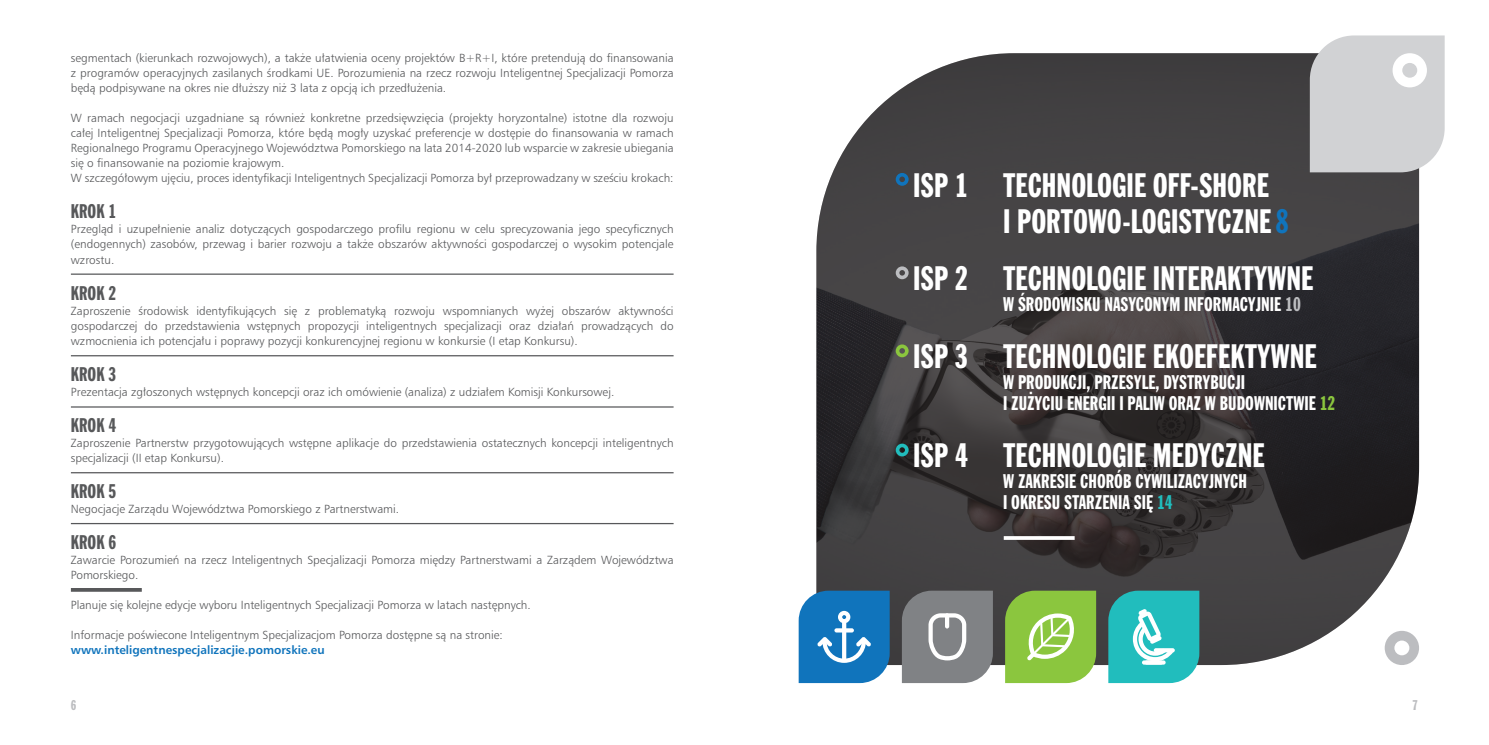
<style>
.page{position:relative;width:1489px;height:745px;background:#fff}
.page>*{position:absolute;margin:0;border:0;box-sizing:border-box;transform-origin:0 0}
.t1{font:30px "Frank Goth X Cn PL";color:#fff}
.t2{font:17.5px "Frank Goth X Cn PL";color:#fff}
.t3{font:17.5px "Frank Goth X Cn PL";color:#57585a}
.t4{font:12.5px "Frank Goth X Cn PL";color:#bcbdc0}
.t5{font:11.25px/15px "Humnst 777 Lt PL";color:#57585a;text-align:justify}
.s1{font-family:"Humnst 777 PL";font-weight:700;color:#1074bc}
.s2{color:#1074bc}
.s3{color:#bcbdc0}
.s4{color:#8bc63e}
.s5{color:#21bdbd}
</style>
<div class="page">
<img style="left:816px;top:53px;width:602px;height:611px">
<svg style="left:1384px;top:630px;width:34px;height:34px"></svg>
<svg style="left:895px;top:173px;width:13px;height:13px"></svg>
<svg style="left:895px;top:266px;width:13px;height:13px"></svg>
<svg style="left:895px;top:344px;width:13px;height:13px"></svg>
<svg style="left:895px;top:443px;width:13px;height:13px"></svg>
<svg style="left:1309px;top:35px;width:135px;height:137px;background:#d3d4d6"></svg>
<svg style="left:798px;top:590px;width:91px;height:92px;background:#2e85c3"></svg>
<svg style="left:834px;top:628px;width:19px;height:4px"></svg>
<svg style="left:901px;top:590px;width:91px;height:92px;background:#88898c"></svg>
<div style="left:944px;top:613px;width:5px;height:15px;background:#fff;border-radius:2px"></div>
<svg style="left:1005px;top:590px;width:91px;height:92px;background:#96c854"></svg>
<svg style="left:1108px;top:590px;width:91px;height:92px;background:#3bc0c0"></svg>
<svg style="left:1153px;top:647px;width:21px;height:5px"></svg>
<svg style="left:1144px;top:660px;width:21px;height:4px"></svg>
<svg style="left:1141px;top:660px;width:21px;height:4px"></svg>
<svg style="left:1003px;top:535px;width:71px;height:4px"></svg>
<hr style="left:71px;top:273px;width:602px;height:1px;background:#57585a">
<hr style="left:71px;top:355px;width:602px;height:1px;background:#57585a">
<hr style="left:71px;top:406px;width:602px;height:1px;background:#57585a">
<hr style="left:71px;top:472px;width:602px;height:1px;background:#57585a">
<hr style="left:71px;top:522px;width:602px;height:2px;background:#57585a">
<svg style="left:71px;top:588px;width:71px;height:3px"></svg>
<p class="t5" style="left:71px;top:50px;width:604px">segmentach (kierunkach rozwojowych), a także ułatwienia oceny projektów B+R+I, które pretendują do finansowania z programów operacyjnych zasilanych środkami UE. Porozumienia na rzecz rozwoju Inteligentnej Specjalizacji Pomorza będą podpisywane na okres nie dłuższy niż 3 lata z opcją ich przedłużenia.</p>
<p class="t5" style="left:71px;top:110px;width:604px">W ramach negocjacji uzgadniane są również konkretne przedsięwzięcia (projekty horyzontalne) istotne dla rozwoju całej Inteligentnej Specjalizacji Pomorza, które będą mogły uzyskać preferencje w dostępie do finansowania w ramach Regionalnego Programu Operacyjnego Województwa Pomorskiego na lata 2014-2020 lub wsparcie w zakresie ubiegania się o finansowanie na poziomie krajowym.</p>
<p class="t5" style="left:71px;top:170px;width:604px">W szczegółowym ujęciu, proces identyfikacji Inteligentnych Specjalizacji Pomorza był przeprowadzany w sześciu krokach:</p>
<p class="t3" style="left:71px;top:200px;width:47px">KROK 1</p>
<p class="t5" style="left:71px;top:221px;width:604px">Przegląd i uzupełnienie analiz dotyczących gospodarczego profilu regionu w celu sprecyzowania jego specyficznych (endogennych) zasobów, przewag i barier rozwoju a także obszarów aktywności gospodarczej o wysokim potencjale wzrostu.</p>
<p class="t3" style="left:71px;top:281px;width:47px">KROK 2</p>
<p class="t5" style="left:71px;top:302px;width:604px">Zaproszenie środowisk identyfikujących się z problematyką rozwoju wspomnianych wyżej obszarów aktywności gospodarczej do przedstawienia wstępnych propozycji inteligentnych specjalizacji oraz działań prowadzących do wzmocnienia ich potencjału i poprawy pozycji konkurencyjnej regionu w konkursie (I etap Konkursu).</p>
<p class="t3" style="left:71px;top:362px;width:47px">KROK 3</p>
<p class="t5" style="left:71px;top:383px;width:545px">Prezentacja zgłoszonych wstępnych koncepcji oraz ich omówienie (analiza) z udziałem Komisji Konkursowej.</p>
<p class="t3" style="left:71px;top:413px;width:47px">KROK 4</p>
<p class="t5" style="left:71px;top:434px;width:604px">Zaproszenie Partnerstw przygotowujących wstępne aplikacje do przedstawienia ostatecznych koncepcji inteligentnych specjalizacji (II etap Konkursu).</p>
<p class="t3" style="left:71px;top:479px;width:47px">KROK 5</p>
<p class="t5" style="left:71px;top:500px;width:330px">Negocjacje Zarządu Województwa Pomorskiego z Partnerstwami.</p>
<p class="t3" style="left:71px;top:530px;width:47px">KROK 6</p>
<p class="t5" style="left:71px;top:551px;width:604px">Zawarcie Porozumień na rzecz Inteligentnych Specjalizacji Pomorza między Partnerstwami a Zarządem Województwa<br>Pomorskiego.</p>
<p class="t5" style="left:71px;top:596px;width:461px">Planuje się kolejne edycje wyboru Inteligentnych Specjalizacji Pomorza w latach następnych.</p>
<p class="t5" style="left:71px;top:626px;width:433px">Informacje poświecone Inteligentnym Specjalizacjom Pomorza dostępne są na stronie: <span class="s1">www.inteligentnespecjalizacjie.pomorskie.eu</span></p>
<p class="t1" style="left:913px;top:165px;width:357px">ISP 1 TECHNOLOGIE OFF-SHORE</p>
<p class="t1" style="left:1003px;top:201px;width:287px">I PORTOWO-LOGISTYCZNE <span class="s2">8</span></p>
<p class="t1" style="left:913px;top:258px;width:402px">ISP 2 TECHNOLOGIE INTERAKTYWNE</p>
<p class="t2" style="left:1003px;top:292px;width:299px">W ŚRODOWISKU NASYCONYM INFORMACYJNIE <span class="s3">10</span></p>
<p class="t1" style="left:913px;top:336px;width:405px">ISP 3 TECHNOLOGIE EKOEFEKTYWNE</p>
<p class="t2" style="left:1003px;top:370px;width:243px">W PRODUKCJI, PRZESYLE, DYSTRYBUCJI</p>
<p class="t2" style="left:1003px;top:391px;width:334px">I ZUŻYCIU ENERGII I PALIW ORAZ W BUDOWNICTWIE <span class="s4">12</span></p>
<p class="t1" style="left:913px;top:435px;width:353px">ISP 4 TECHNOLOGIE MEDYCZNE</p>
<p class="t2" style="left:1003px;top:469px;width:245px">W ZAKRESIE CHORÓB CYWILIZACYJNYCH</p>
<p class="t2" style="left:1003px;top:490px;width:171px">I OKRESU STARZENIA SIĘ <span class="s5">14</span></p>
<p class="t4" style="left:71px;top:696px;width:7px">6</p>
<p class="t4" style="left:1412px;top:696px;width:7px">7</p>
</div>
